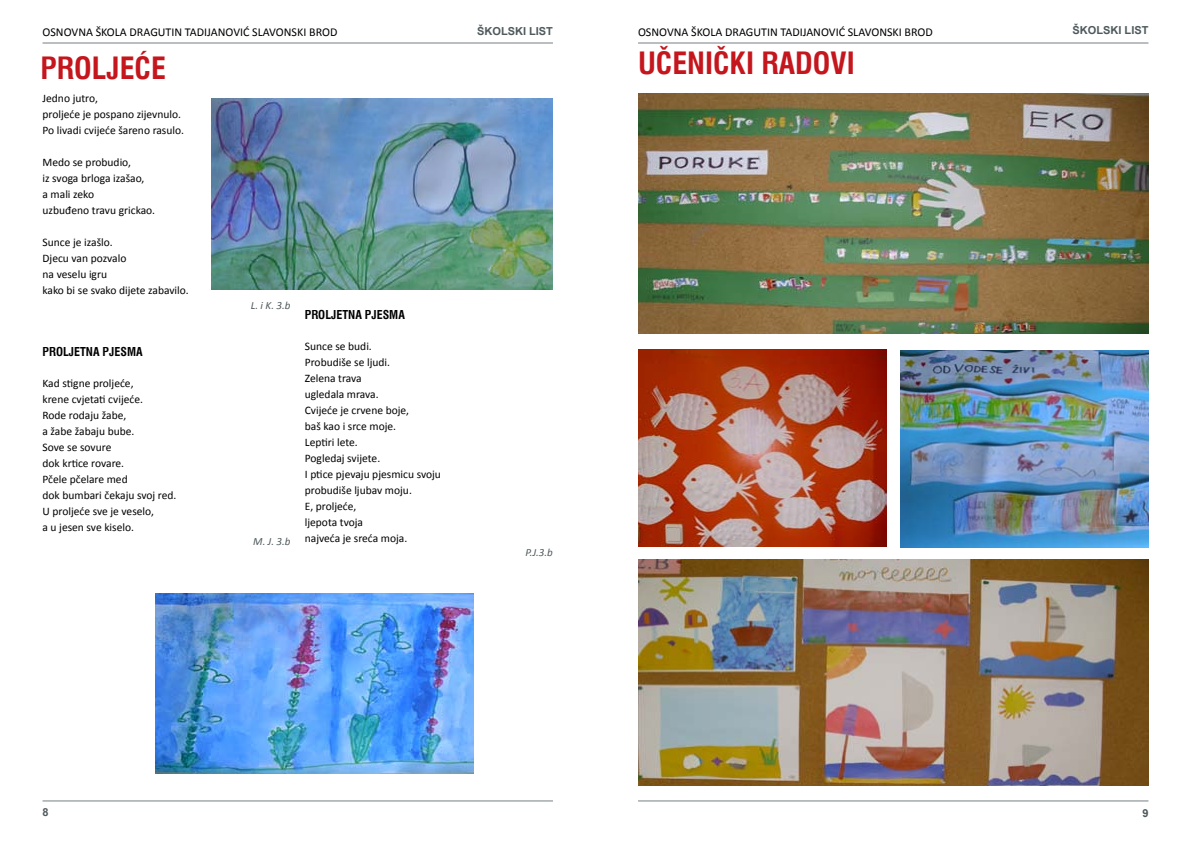
<style>
.page{position:relative;width:1191px;height:842px;background:#fff}
.page>*{position:absolute;margin:0;border:0;box-sizing:border-box;transform-origin:0 0}
.t1{font:700 condensed 30px "Swiss 721 BT";color:#c4161c}
.t2{font:12px "Calibri";color:#000}
.t3{font:700 condensed 12px "Swiss 721 BT";color:#000}
.t4{font:11.5px/16px "Calibri";color:#000}
.t5{font:700 11px "Arial";color:#4e595c}
.t6{font:italic 11px "Calibri";color:#4e595c}
</style>
<div class="page">
<hr style="left:43px;top:43px;width:510px;height:1px;background:#777f84">
<hr style="left:43px;top:800px;width:510px;height:1px;background:#777f84">
<hr style="left:638px;top:43px;width:510px;height:1px;background:#777f84">
<hr style="left:638px;top:800px;width:510px;height:1px;background:#777f84">
<img style="left:211px;top:98px;width:342px;height:191px">
<img style="left:156px;top:593px;width:318px;height:180px">
<img style="left:638px;top:94px;width:510px;height:240px">
<img style="left:638px;top:349px;width:248px;height:197px">
<img style="left:638px;top:560px;width:510px;height:225px">
<img style="left:900px;top:350px;width:248px;height:197px">
<p class="t2" style="left:43px;top:24px;width:296px">OSNOVNA ŠKOLA DRAGUTIN TADIJANOVIĆ SLAVONSKI BROD</p>
<h1 class="t1" style="left:41px;top:51px;width:127px">PROLJEĆE</h1>
<p class="t4" style="left:43px;top:90px;width:143px">Jedno jutro,<br>proljeće je pospano zijevnulo.<br>Po livadi cvijeće šareno rasulo.</p>
<p class="t4" style="left:43px;top:154px;width:114px">Medo se probudio,<br>iz svoga brloga izašao,<br>a mali zeko<br>uzbuđeno travu grickao.</p>
<p class="t4" style="left:43px;top:234px;width:148px">Sunce je izašlo.<br>Djecu van pozvalo<br>na veselu igru<br>kako bi se svako dijete zabavilo.</p>
<p class="t3" style="left:43px;top:344px;width:102px">PROLJETNA PJESMA</p>
<p class="t4" style="left:43px;top:375px;width:135px">Kad stigne proljeće,<br>krene cvjetati cvijeće.<br>Rode rodaju žabe,<br>a žabe žabaju bube.<br>Sove se sovure<br>dok krtice rovare.<br>Pčele pčelare med<br>dok bumbari čekaju svoj red.<br>U proljeće sve je veselo,<br>a u jesen sve kiselo.</p>
<p class="t6" style="left:251px;top:298px;width:41px">L. i K. 3.b</p>
<p class="t6" style="left:253px;top:534px;width:39px">M. J. 3.b</p>
<p class="t3" style="left:305px;top:307px;width:102px">PROLJETNA PJESMA</p>
<p class="t4" style="left:305px;top:338px;width:138px">Sunce se budi.<br>Probudiše se ljudi.<br>Zelena trava<br>ugledala mrava.<br>Cvijeće je crvene boje,<br>baš kao i srce moje.<br>Leptiri lete.<br>Pogledaj svijete.<br>I ptice pjevaju pjesmicu svoju probudiše ljubav moju.<br>E, proljeće,<br>ljepota tvoja<br>najveća je sreća moja.</p>
<p class="t5" style="left:477px;top:24px;width:77px">ŠKOLSKI LIST</p>
<p class="t2" style="left:638px;top:24px;width:296px">OSNOVNA ŠKOLA DRAGUTIN TADIJANOVIĆ SLAVONSKI BROD</p>
<h1 class="t1" style="left:638px;top:45px;width:218px">UČENIČKI RADOVI</h1>
<p class="t6" style="left:525px;top:545px;width:29px">P.J.3.b</p>
<p class="t5" style="left:43px;top:805px;width:8px">8</p>
<p class="t5" style="left:1072px;top:23px;width:77px">ŠKOLSKI LIST</p>
<p class="t5" style="left:1142px;top:806px;width:8px">9</p>
</div>
